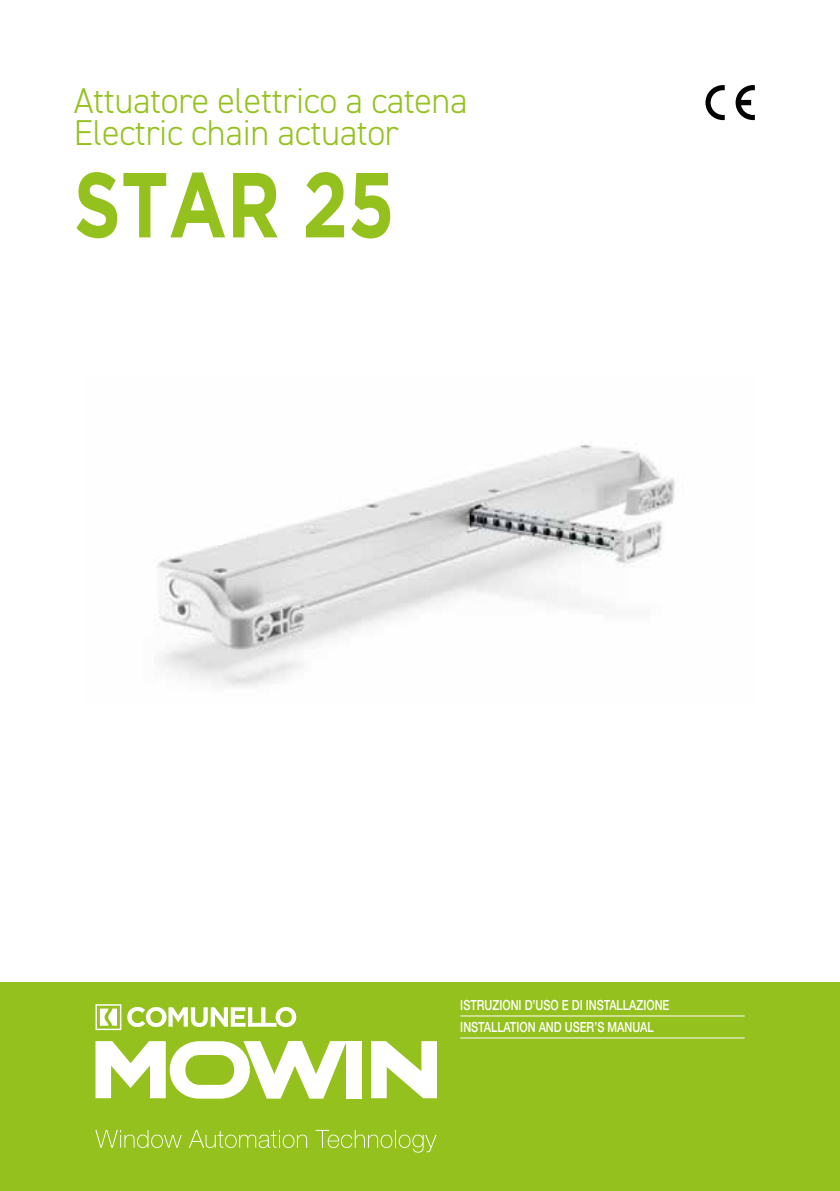
<style>
.page{position:relative;width:840px;height:1191px;background:#fff}
.page>*{position:absolute;margin:0;border:0;box-sizing:border-box;transform-origin:0 0}
.t1{font:700 92px "Gotham";color:#95c11f;scale:.8 1}
.t2{font:300 36px/32px "DIN2014";letter-spacing:-.01em;color:#95c11f}
.t3{font:500 14px/22px "Helvetica Neue LT Std";color:#fff;scale:.78 1}
</style>
<div class="page">
<img style="left:157px;top:444px;width:518px;height:243px">
<div style="left:0;top:982px;width:839px;height:209px;background:#95c11f"></div>
<hr style="left:460px;top:1015px;width:284px;height:1px;background:#fff">
<hr style="left:460px;top:1037px;width:284px;height:1px;background:#fff">
<svg style="left:705px;top:85px;width:19px;height:35px"></svg>
<svg style="left:735px;top:85px;width:19px;height:35px"></svg>
<svg style="left:95px;top:1041px;width:251px;height:57px"></svg>
<div style="left:346px;top:1041px;width:16px;height:57px;background:#fff"></div>
<svg style="left:371px;top:1041px;width:66px;height:57px"></svg>
<svg style="left:95px;top:1130px;width:86px;height:18px"></svg>
<svg style="left:189px;top:1130px;width:118px;height:18px"></svg>
<svg style="left:315px;top:1130px;width:121px;height:22px"></svg>
<svg style="left:127px;top:1007px;width:169px;height:20px"></svg>
<svg style="left:95px;top:1004px;width:26px;height:26px"></svg>
<h2 class="t2" style="left:74px;top:85px;width:395px">Attuatore elettrico a catena<br>Electric chain actuator</h2>
<h1 class="t1" style="left:74px;top:152px;width:402px">STAR 25</h1>
<p class="t3" style="left:460px;top:994px;width:269px">ISTRUZIONI D’USO E DI INSTALLAZIONE<br>INSTALLATION AND USER’S MANUAL</p>
</div>
